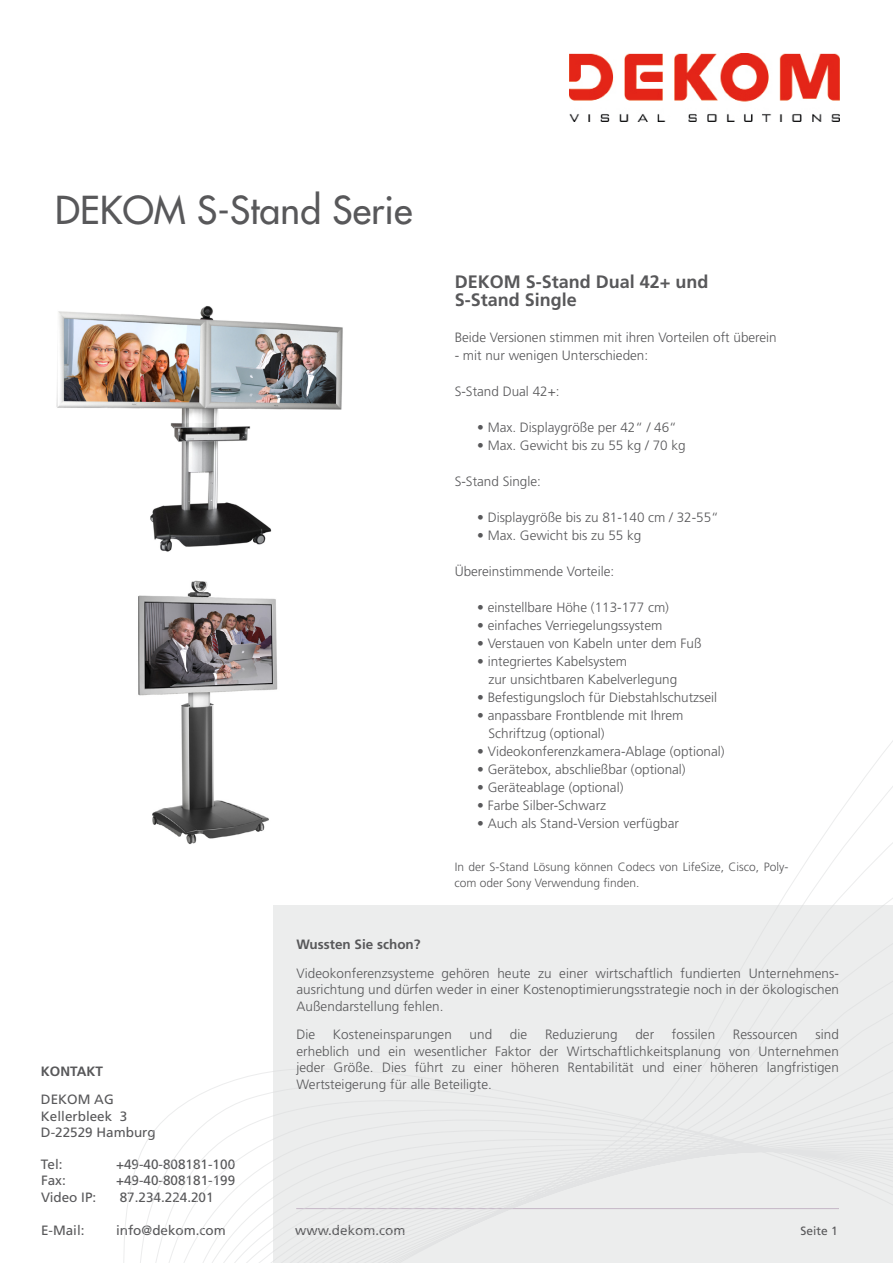
<style>
.page{position:relative;width:893px;height:1263px;background:#fff}
.page>*{position:absolute;margin:0;border:0;box-sizing:border-box;transform-origin:0 0}
.t1{font:37.5px "Futura";letter-spacing:.005em;color:#58585a}
.t2{font:700 18px/18px "Frutiger";color:#58585a}
.t3{font:300 13.5px/16.5px "Frutiger";color:#58585a;text-align:justify}
.t4{font:13.5px/16.5px "Frutiger";color:#58585a}
.t5{font:700 13.5px "Frutiger";color:#58585a}
.t6{font:300 12px/16.5px "Frutiger";color:#58585a}
.t7{font:12px "Frutiger";color:#58585a}
</style>
<div class="page">
<img style="left:569px;top:53px;width:270px;height:68px">
<svg style="left:123px;top:740px;width:770px;height:523px"></svg>
<img style="left:123px;top:580px;width:233px;height:291px">
<img style="left:56px;top:306px;width:287px;height:246px">
<h1 class="t1" style="left:55px;top:187px;width:359px">DEKOM S-Stand Serie</h1>
<h2 class="t2" style="left:455px;top:272px;width:255px">DEKOM S-Stand Dual 42+ und<br>S-Stand Single</h2>
<p class="t3" style="left:455px;top:329px;width:324px">Beide Versionen stimmen mit ihren Vorteilen oft überein</p>
<p class="t3" style="left:455px;top:347px;width:195px">- mit nur wenigen Unterschieden:</p>
<p class="t3" style="left:455px;top:383px;width:106px">S-Stand Dual 42+:</p>
<p class="t3" style="left:477px;top:419px;width:201px">• Max. Displaygröße per 42“ / 46“</p>
<p class="t3" style="left:477px;top:437px;width:210px">• Max. Gewicht bis zu 55 kg / 70 kg</p>
<p class="t3" style="left:455px;top:473px;width:88px">S-Stand Single:</p>
<p class="t3" style="left:477px;top:509px;width:243px">• Displaygröße bis zu 81-140 cm / 32-55“</p>
<p class="t3" style="left:477px;top:527px;width:166px">• Max. Gewicht bis zu 55 kg</p>
<p class="t3" style="left:455px;top:563px;width:161px">Übereinstimmende Vorteile:</p>
<p class="t3" style="left:477px;top:599px;width:193px">• einstellbare Höhe (113-177 cm)</p>
<p class="t3" style="left:477px;top:617px;width:187px">• einfaches Verriegelungssystem</p>
<p class="t3" style="left:477px;top:635px;width:226px">• Verstauen von Kabeln unter dem Fuß</p>
<p class="t3" style="left:488px;top:652px;width:190px;line-height:18px;text-indent:-11px">• integriertes Kabelsystem<br>zur unsichtbaren Kabelverlegung</p>
<p class="t3" style="left:477px;top:689px;width:242px">• Befestigungsloch für Diebstahlschutzseil</p>
<p class="t3" style="left:488px;top:706px;width:197px;line-height:18px;text-indent:-11px">• anpassbare Frontblende mit Ihrem<br>Schriftzug (optional)</p>
<p class="t3" style="left:477px;top:743px;width:249px">• Videokonferenzkamera-Ablage (optional)</p>
<p class="t3" style="left:477px;top:761px;width:210px">• Gerätebox, abschließbar (optional)</p>
<p class="t3" style="left:477px;top:779px;width:148px">• Geräteablage (optional)</p>
<p class="t3" style="left:477px;top:797px;width:130px">• Farbe Silber-Schwarz</p>
<p class="t3" style="left:477px;top:815px;width:203px">• Auch als Stand-Version verfügbar</p>
<p class="t6" style="left:455px;top:858px;width:335px">In der S-Stand Lösung können Codecs von LifeSize, Cisco, Poly&shy;com oder Sony Verwendung finden.</p>
<p class="t5" style="left:41px;top:1063px;width:63px">Kontakt</p>
<p class="t4" style="left:41px;top:1091px;width:116px">DEKOM AG<br>Kellerbleek 3<br>D-22529 Hamburg</p>
<p class="t4" style="left:41px;top:1156px;width:23px">Tel:</p>
<p class="t4" style="left:116px;top:1156px;width:121px">+49-40-808181-100</p>
<p class="t4" style="left:41px;top:1172px;width:26px">Fax:</p>
<p class="t4" style="left:116px;top:1172px;width:121px">+49-40-808181-199</p>
<p class="t4" style="left:41px;top:1189px;width:57px">Video IP:</p>
<p class="t4" style="left:120px;top:1189px;width:95px">87.234.224.201</p>
<p class="t4" style="left:41px;top:1222px;width:45px">E-Mail:</p>
<p class="t4" style="left:116px;top:1222px;width:111px">info@dekom.com</p>
<p class="t5" style="left:296px;top:937px;width:126px">Wussten Sie schon?</p>
<p class="t3" style="left:296px;top:965px;width:544px">Videokonferenzsysteme gehören heute zu einer wirtschaftlich fundierten Unternehmens&shy;ausrichtung und dürfen weder in einer Kostenoptimierungsstrategie noch in der ökologischen Außendarstellung fehlen.</p>
<p class="t3" style="left:296px;top:1026px;width:20px">Die</p>
<p class="t3" style="left:333px;top:1026px;width:120px">Kosteneinsparungen</p>
<p class="t3" style="left:470px;top:1026px;width:24px">und</p>
<p class="t3" style="left:510px;top:1026px;width:19px">die</p>
<p class="t3" style="left:545px;top:1026px;width:74px">Reduzierung</p>
<p class="t3" style="left:635px;top:1026px;width:20px">der</p>
<p class="t3" style="left:672px;top:1026px;width:45px">fossilen</p>
<p class="t3" style="left:733px;top:1026px;width:66px">Ressourcen</p>
<p class="t3" style="left:296px;top:1026px;width:544px;text-indent:519px">sind erheblich und ein wesentlicher Faktor der Wirtschaftlichkeitsplanung von Unternehmen jeder Größe. Dies führt zu einer höheren Rentabilität und einer höheren langfristigen Wertsteigerung für alle Beteiligte.</p>
<p class="t4" style="left:295px;top:1222px;width:112px">www.dekom.com</p>
<p class="t7" style="left:800px;top:1224px;width:39px">Seite 1</p>
</div>
